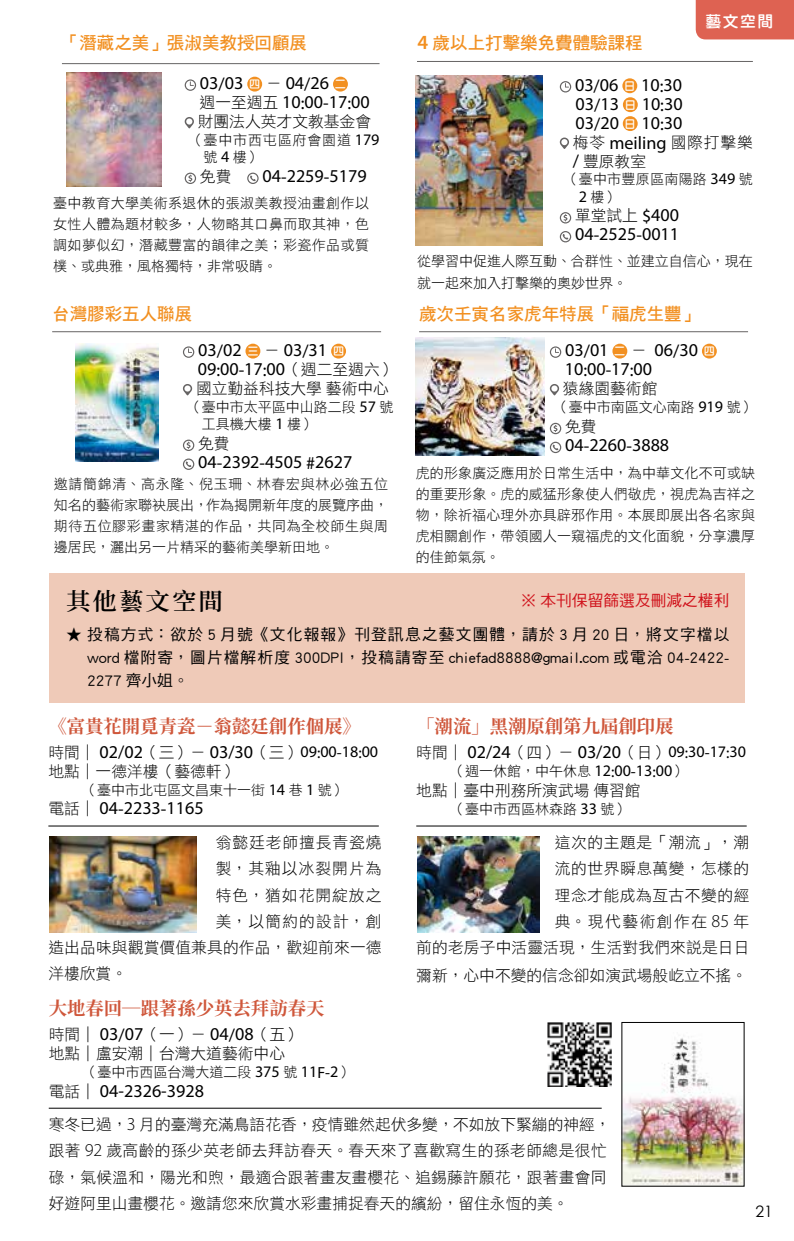
<style>
.page{position:relative;width:794px;height:1241px;background:#fff}
.page>*{position:absolute;margin:0;border:0;box-sizing:border-box;transform-origin:0 0}
.t1{font:600 23.8px "Noto Serif TC";letter-spacing:.08em;color:#000}
.t2{font:700 18.38px "Noto Serif TC";color:#cf573b}
.t3{font:18.03px/18.9px "Myriad Pro";color:#000}
.t4{font:17.5px "DF Hei Std W7";color:#f29021}
.t5{font:16.1px "Myriad Pro";color:#000}
.t6{font:15.75px/26.6px "DF Hei Std W3";letter-spacing:.01em;color:#000}
.t7{font:15.75px/22.8px "DF Hei Std W5";color:#000;text-align:justify}
.t8{font:15.75px/18.9px "DF Hei Std W3";letter-spacing:.055em;color:#000}
.t9{font:15.75px "DF Hei Std W3";letter-spacing:.065em;color:#000}
.t10{font:15.75px "DF Hei Std W5";color:#d0121b}
.t11{font:15.75px "DFN Yuan MXB HKP BF";color:#fff}
.t12{font:15.75px "Century Gothic";color:#000}
.t13{font:14px/21px "DF Hei Std W3";color:#000;text-align:justify}
.t14{font:14px/17.7px "DF Hei Std W3";letter-spacing:.06em;color:#000}
.t15{font:14px/17.7px "DF Hei Std W3";letter-spacing:.02em;color:#000}
.s1{font-family:"Yen Round Extra";font-size:10.5px;color:#fff}
.s2{font-family:"DF Hei Std W3";font-size:15.75px}
.s3{font-family:"Myriad Pro";font-size:16.1px}
.s4{font-family:"Myriad Pro";font-weight:600;font-size:20.12px}
.s5{font-family:"Myriad Pro";font-size:18.03px}
.s6{font-size:18.03px}
.s7{font-family:"Myriad Pro";font-weight:300;font-size:18.03px}
</style>
<div class="page">
<div style="left:49px;top:573px;width:695px;height:129px;background:#efcab8"></div>
<hr style="left:48px;top:825px;width:331px;height:1px;background:#000">
<hr style="left:416px;top:825px;width:330px;height:1px;background:#000">
<img style="left:623px;top:1038px;width:119px;height:146px">
<img style="left:547px;top:1022px;width:64px;height:64px">
<hr style="left:417px;top:61px;width:336px;height:1px;background:#666464">
<svg style="left:560px;top:81px;width:11px;height:11px"></svg>
<div style="left:622px;top:78px;width:15px;height:15px;background:#f29021;border-radius:50%"></div>
<div style="left:623px;top:97px;width:15px;height:15px;background:#f29021;border-radius:50%"></div>
<div style="left:623px;top:116px;width:14px;height:15px;background:#f29021;border-radius:50%"></div>
<svg style="left:560px;top:137px;width:9px;height:12px"></svg>
<svg style="left:560px;top:212px;width:11px;height:11px"></svg>
<svg style="left:560px;top:231px;width:11px;height:11px"></svg>
<img style="left:416px;top:76px;width:127px;height:169px">
<hr style="left:52px;top:331px;width:329px;height:1px;background:#666464">
<svg style="left:183px;top:346px;width:11px;height:12px"></svg>
<div style="left:245px;top:343px;width:15px;height:15px;background:#f29021;border-radius:50%"></div>
<div style="left:331px;top:343px;width:15px;height:15px;background:#f29021;border-radius:50%"></div>
<svg style="left:183px;top:384px;width:9px;height:11px"></svg>
<svg style="left:183px;top:439px;width:11px;height:12px"></svg>
<svg style="left:183px;top:458px;width:11px;height:12px"></svg>
<img style="left:75px;top:344px;width:83px;height:117px">
<hr style="left:419px;top:331px;width:329px;height:1px;background:#666464">
<svg style="left:550px;top:346px;width:11px;height:12px"></svg>
<div style="left:612px;top:343px;width:15px;height:15px;background:#f29021;border-radius:50%"></div>
<div style="left:702px;top:343px;width:15px;height:15px;background:#f29021;border-radius:50%"></div>
<svg style="left:550px;top:384px;width:9px;height:11px"></svg>
<svg style="left:550px;top:423px;width:11px;height:11px"></svg>
<svg style="left:550px;top:441px;width:11px;height:12px"></svg>
<img style="left:416px;top:338px;width:129px;height:117px">
<hr style="left:62px;top:63px;width:317px;height:1px;background:#666464">
<svg style="left:185px;top:79px;width:11px;height:12px"></svg>
<div style="left:247px;top:77px;width:15px;height:15px;background:#f29021;border-radius:50%"></div>
<div style="left:333px;top:77px;width:15px;height:15px;background:#f29021;border-radius:50%"></div>
<svg style="left:185px;top:117px;width:9px;height:11px"></svg>
<svg style="left:185px;top:172px;width:11px;height:12px"></svg>
<svg style="left:247px;top:172px;width:12px;height:12px"></svg>
<img style="left:66px;top:72px;width:95px;height:114px">
<img style="left:50px;top:836px;width:146px;height:96px">
<img style="left:417px;top:836px;width:123px;height:96px">
<hr style="left:49px;top:1107px;width:552px;height:1px;background:#000">
<div style="left:695px;top:0;width:99px;height:39px;background:#de6252"></div>
<p class="t4" style="left:62px;top:33px;width:246px">「潛藏之美」張淑美教授回顧展</p>
<p class="t3" style="left:200px;top:74px;width:172px">03/03 <span class="s1">四</span><span class="s2">－</span> 04/26 <span class="s1">二<br></span><span class="s2">週一至週五</span> 10:00-17:00</p>
<p class="t6" style="left:198px;top:108px;width:175px">財團法人英才文教基金會</p>
<p class="t14" style="left:204px;top:130px;width:177px;text-indent:-14px">（臺中市西屯區府會園道 <span class="s3">179</span>號<span class="s3">4</span>樓）</p>
<p class="t3" style="left:200px;top:166px;width:168px"><span class="s2">免費　</span> 04-2259-5179</p>
<p class="t13" style="left:53px;top:192px;width:317px">臺中教育大學美術系退休的張淑美教授油畫創作以女性人體為題材較多，人物略其口鼻而取其神，色調如夢似幻，潛藏豐富的韻律之美；彩瓷作品或質樸、或典雅，風格獨特，非常吸睛。</p>
<p class="t4" style="left:52px;top:304px;width:141px">台灣膠彩五人聯展</p>
<p class="t3" style="left:198px;top:340px;width:199px">03/02 <span class="s1">三</span><span class="s2">－</span> 03/31 <span class="s1">四<br></span>09:00-17:00<span class="s2">（週二至週六）</span></p>
<p class="t6" style="left:196px;top:375px;width:194px">國立勤益科技大學藝術中心</p>
<p class="t13" style="left:188px;top:397px;width:207px;line-height:17.7px">（臺中市太平區中山路二段 <span class="s3">57</span> 號　工具機大樓 <span class="s3">1</span> 樓）</p>
<p class="t6" style="left:198px;top:429px;width:49px">免費　</p>
<p class="t3" style="left:198px;top:452px;width:156px">04-2392-4505 #2627</p>
<p class="t13" style="left:54px;top:473px;width:336px">邀請簡錦清、高永隆、倪玉珊、林春宏與林必強五位知名的藝術家聯袂展出，作為揭開新年度的展覽序曲，期待五位膠彩畫家精湛的作品，共同為全校師生與周邊居民，灑出另一片精采的藝術美學新田地。</p>
<p class="t11" style="left:705px;top:13px;width:69px">藝文空間</p>
<p class="t4" style="left:417px;top:33px;width:227px"><span class="s4">4</span> 歲以上打擊樂免費體驗課程</p>
<p class="t3" style="left:575px;top:75px;width:109px;text-align:justify">03/06 <span class="s1">日</span> 10:30<br>03/13 <span class="s1">日</span> 10:30<br>03/20 <span class="s1">日</span> 10:30</p>
<p class="t8" style="left:573px;top:132px;width:181px">梅苓 <span class="s5">meiling</span> 國際打擊樂<span class="s5">/</span> 豐原教室</p>
<p class="t15" style="left:579px;top:170px;width:176px;text-indent:-14px">（臺中市豐原區南陽路 <span class="s3">349</span> 號<br><span class="s3">2</span> 樓）</p>
<p class="t6" style="left:575px;top:202px;width:106px">單堂試上 <span class="s5">$400</span></p>
<p class="t3" style="left:575px;top:224px;width:106px">04-2525-0011</p>
<p class="t13" style="left:417px;top:249px;width:337px;line-height:22.8px">從學習中促進人際互動、合群性、並建立自信心，現在就一起來加入打擊樂的奧妙世界。</p>
<p class="t4" style="left:419px;top:304px;width:281px">歲次壬寅名家虎年特展「福虎生豐」</p>
<p class="t3" style="left:565px;top:340px;width:151px">03/01 <span class="s1">二</span><span class="s2">－</span> 06/30 <span class="s1">四<br></span>10:00-17:00</p>
<p class="t6" style="left:563px;top:375px;width:96px">猿緣園藝術館</p>
<p class="t13" style="left:555px;top:396px;width:201px">（臺中市南區文心南路 <span class="s3">919</span> 號）</p>
<p class="t6" style="left:565px;top:413px;width:49px">免費　</p>
<p class="t3" style="left:565px;top:435px;width:106px">04-2260-3888</p>
<p class="t13" style="left:416px;top:462px;width:341px">虎的形象廣泛應用於日常生活中，為中華文化不可或缺的重要形象。虎的威猛形象使人們敬虎，視虎為吉祥之物，除祈福心理外亦具辟邪作用。本展即展出各名家與虎相關創作，帶領國人一窺福虎的文化面貌，分享濃厚的佳節氣氛。</p>
<h1 class="t1" style="left:66px;top:587px;width:158px">其他藝文空間</h1>
<p class="t7" style="left:87px;top:623px;width:644px;text-indent:-21px">★ 投稿方式：欲於 5 月號《文化報報》刊登訊息之藝文團體，請於 3 月 20 日，將文字檔以word 檔附寄，圖片檔解析度 300DPI，投稿請寄至 chiefad8888@gmail.com 或電洽 04-2422- 2277 齊小姐。</p>
<p class="t10" style="left:521px;top:592px;width:210px">※ 本刊保留篩選及刪減之權利</p>
<h2 class="t2" style="left:48px;top:715px;width:314px">《富貴花開覓青瓷－翁懿廷創作個展》</h2>
<p class="t5" style="left:48px;top:741px;width:331px"><span class="s2">時間｜</span> <span class="s6">02/02</span><span class="s2">（三）－</span> <span class="s6">03/30</span><span class="s2">（三）</span>09:00-18:00</p>
<p class="t6" style="left:48px;top:757px;width:191px">地點｜一德洋樓（藝德軒）</p>
<p class="t13" style="left:83px;top:779px;width:264px">（臺中市北屯區文昌東十一街 <span class="s3">14</span> 巷 <span class="s3">1</span> 號）</p>
<p class="t3" style="left:48px;top:798px;width:157px"><span class="s2">電話｜</span> 04-2233-1165</p>
<p class="t8" style="left:216px;top:832px;width:167px">翁懿廷老師擅長青瓷燒</p>
<p class="t9" style="left:216px;top:860px;width:167px">製，其釉以冰裂開片為</p>
<p class="t9" style="left:216px;top:886px;width:167px">特色，猶如花開綻放之</p>
<p class="t6" style="left:216px;top:907px;width:167px">美，以簡約的設計，創</p>
<p class="t6" style="left:48px;top:933px;width:335px">造出品味與觀賞價值兼具的作品，歡迎前來一德</p>
<p class="t6" style="left:48px;top:960px;width:80px">洋樓欣賞。</p>
<h2 class="t2" style="left:416px;top:715px;width:259px">「潮流」黑潮原創第九屆創印展</h2>
<p class="t5" style="left:416px;top:741px;width:331px"><span class="s2">時間｜</span> <span class="s6">02/24</span><span class="s2">（四）－</span> <span class="s6">03/20</span><span class="s2">（日）</span>09:30-17:30</p>
<p class="t13" style="left:451px;top:760px;width:237px">（週一休館，中午休息 <span class="s3">12:00-13:00</span>）</p>
<p class="t6" style="left:416px;top:776px;width:226px">地點｜臺中刑務所演武場傳習館</p>
<p class="t13" style="left:451px;top:797px;width:179px">（臺中市西區林森路 <span class="s3">33</span> 號）</p>
<p class="t6" style="left:416px;top:828px;width:335px;text-align:right">這次的主題是「潮流」，潮<br>流的世界瞬息萬變，怎樣的<br>理念才能成為亙古不變的經<br>典。現代藝術創作在 <span class="s7">85</span> 年<br>前的老房子中活靈活現，生活對我們來說是日日彌新，心中不變的信念卻如演武場般屹立不搖。</p>
<h2 class="t2" style="left:49px;top:997px;width:277px">大地春回─跟著孫少英去拜訪春天</h2>
<p class="t6" style="left:49px;top:1024px;width:254px;line-height:18.9px">時間｜ <span class="s5">03/07</span>（一）－ <span class="s5">04/08</span>（五）地點｜盧安潮｜台灣大道藝術中心</p>
<p class="t13" style="left:83px;top:1061px;width:270px">（臺中市西區台灣大道二段 <span class="s3">375</span> 號 <span class="s3">11F-2</span>）</p>
<p class="t3" style="left:49px;top:1080px;width:157px"><span class="s2">電話｜</span> 04-2326-3928</p>
<p class="t6" style="left:49px;top:1110px;width:563px">寒冬已過，<span class="s7">3</span> 月的臺灣充滿鳥語花香，疫情雖然起伏多變，不如放下緊繃的神經，跟著 <span class="s7">92</span> 歲高齡的孫少英老師去拜訪春天。春天來了喜歡寫生的孫老師總是很忙碌，氣候溫和，陽光和煦，最適合跟著畫友畫櫻花、追錫藤許願花，跟著畫會同好遊阿里山畫櫻花。邀請您來欣賞水彩畫捕捉春天的繽紛，留住永恆的美。</p>
<p class="t12" style="left:755px;top:1199px;width:19px">21</p>
</div>
